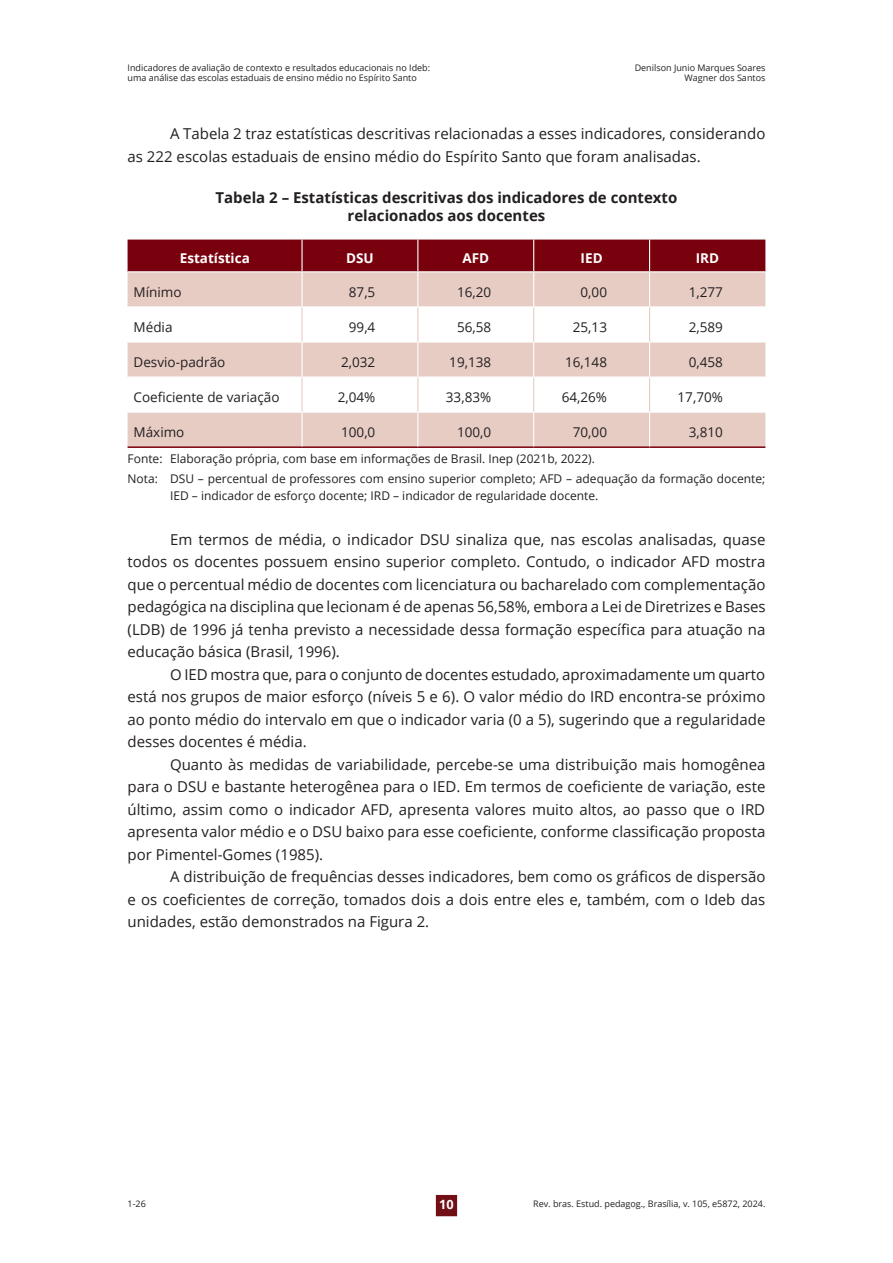
<style>
.page{position:relative;width:893px;height:1263px;background:#fff}
.page>*{position:absolute;margin:0;border:0;box-sizing:border-box;transform-origin:0 0}
._01_-_Corpo_do_texto{font:15px/22.5px "Open Sans";color:#231f20;text-align:justify}
._01_-_Titulo_Tabelas__quadros__graficos_e{font:700 15px/18px "Open Sans";color:#231f20;text-align:center}
._01_-_Texto_Tabela{font:13.5px "Open Sans";color:#231f20}
._01_-_Cabeça_Tabela{font:700 13.5px "Open Sans";color:#fff}
.t1{font:700 12.75px "Open Sans";color:#fff}
._01_-_Fonte_da_tabela{font:12px/16.5px "Open Sans";color:#231f20}
.t2{font:9px/10.5px "Open Sans";color:#231f20}
</style>
<div class="page">
<div style="left:436px;top:1195px;width:21px;height:21px;background:#720e15"></div>
<div style="left:128px;top:240px;width:637px;height:31px;background:#79000d"></div>
<svg style="left:128px;top:272px;width:637px;height:174px;fill:#e7ccc4"></svg>
<hr style="left:128px;top:446px;width:174px;height:2px;background:#79000d">
<hr style="left:302px;top:446px;width:116px;height:2px;background:#79000d">
<hr style="left:418px;top:446px;width:116px;height:2px;background:#79000d">
<hr style="left:534px;top:446px;width:116px;height:2px;background:#79000d">
<hr style="left:650px;top:446px;width:115px;height:2px;background:#79000d">
<hr style="left:301px;top:240px;width:2px;height:31px;background:#fff">
<hr style="left:417px;top:240px;width:1px;height:31px;background:#fff">
<hr style="left:533px;top:240px;width:1px;height:31px;background:#fff">
<hr style="left:649px;top:240px;width:1px;height:31px;background:#fff">
<hr style="left:301px;top:272px;width:2px;height:34px;background:#fff">
<hr style="left:417px;top:272px;width:1px;height:34px;background:#fff">
<hr style="left:533px;top:272px;width:1px;height:34px;background:#fff">
<hr style="left:649px;top:272px;width:1px;height:34px;background:#fff">
<hr style="left:128px;top:306px;width:174px;height:1px;background:#fff">
<hr style="left:302px;top:306px;width:116px;height:1px;background:#fff">
<hr style="left:418px;top:306px;width:116px;height:1px;background:#fff">
<hr style="left:534px;top:306px;width:116px;height:1px;background:#fff">
<hr style="left:650px;top:306px;width:115px;height:1px;background:#fff">
<hr style="left:128px;top:341px;width:174px;height:2px;background:#fff">
<hr style="left:302px;top:341px;width:116px;height:2px;background:#fff">
<hr style="left:301px;top:343px;width:2px;height:33px;background:#fff">
<hr style="left:418px;top:341px;width:116px;height:2px;background:#fff">
<hr style="left:417px;top:343px;width:1px;height:33px;background:#fff">
<hr style="left:534px;top:341px;width:116px;height:2px;background:#fff">
<hr style="left:533px;top:343px;width:1px;height:33px;background:#fff">
<hr style="left:650px;top:341px;width:115px;height:2px;background:#fff">
<hr style="left:649px;top:343px;width:1px;height:33px;background:#fff">
<hr style="left:128px;top:376px;width:174px;height:2px;background:#fff">
<hr style="left:302px;top:376px;width:116px;height:2px;background:#fff">
<hr style="left:418px;top:376px;width:116px;height:2px;background:#fff">
<hr style="left:534px;top:376px;width:116px;height:2px;background:#fff">
<hr style="left:650px;top:376px;width:115px;height:2px;background:#fff">
<hr style="left:128px;top:412px;width:174px;height:1px;background:#fff">
<hr style="left:302px;top:412px;width:116px;height:1px;background:#fff">
<hr style="left:301px;top:413px;width:2px;height:33px;background:#fff">
<hr style="left:418px;top:412px;width:116px;height:1px;background:#fff">
<hr style="left:417px;top:413px;width:1px;height:33px;background:#fff">
<hr style="left:534px;top:412px;width:116px;height:1px;background:#fff">
<hr style="left:533px;top:413px;width:1px;height:33px;background:#fff">
<hr style="left:650px;top:412px;width:115px;height:1px;background:#fff">
<hr style="left:649px;top:413px;width:1px;height:33px;background:#fff">
<hr style="left:301px;top:378px;width:2px;height:34px;background:#e7ccc4">
<hr style="left:417px;top:378px;width:1px;height:34px;background:#e7ccc4">
<hr style="left:533px;top:378px;width:1px;height:34px;background:#e7ccc4">
<hr style="left:649px;top:378px;width:1px;height:34px;background:#e7ccc4">
<hr style="left:301px;top:307px;width:2px;height:34px;background:#e7ccc4">
<hr style="left:417px;top:307px;width:1px;height:34px;background:#e7ccc4">
<hr style="left:533px;top:307px;width:1px;height:34px;background:#e7ccc4">
<hr style="left:649px;top:307px;width:1px;height:34px;background:#e7ccc4">
<p class="t2" style="left:128px;top:62px;width:304px">Indicadores de avaliação de contexto e resultados educacionais no Ideb: uma análise das escolas estaduais de ensino médio no Espírito Santo</p>
<p class="t2" style="left:635px;top:62px;width:132px;text-align:right">Denilson Junio Marques Soares<br>Wagner dos Santos</p>
<p class="_01_-_Corpo_do_texto" style="left:128px;top:122px;width:639px;line-height:23.2px;text-indent:43px">A Tabela 2 traz estatísticas descritivas relacionadas a esses indicadores, considerando as 222 escolas estaduais de ensino médio do Espírito Santo que foram analisadas.</p>
<p class="_01_-_Titulo_Tabelas__quadros__graficos_e" style="left:216px;top:188px;width:463px">Tabela 2 – Estatísticas descritivas dos indicadores de contexto relacionados aos docentes</p>
<p class="_01_-_Cabeça_Tabela" style="left:180px;top:249px;width:72px">Estatística</p>
<p class="_01_-_Cabeça_Tabela" style="left:346px;top:249px;width:29px">DSU</p>
<p class="_01_-_Cabeça_Tabela" style="left:462px;top:249px;width:28px">AFD</p>
<p class="_01_-_Cabeça_Tabela" style="left:581px;top:249px;width:24px">IED</p>
<p class="_01_-_Cabeça_Tabela" style="left:696px;top:249px;width:25px">IRD</p>
<p class="_01_-_Texto_Tabela" style="left:134px;top:283px;width:50px">Mínimo</p>
<p class="_01_-_Texto_Tabela" style="left:349px;top:283px;width:28px">87,5</p>
<p class="_01_-_Texto_Tabela" style="left:457px;top:283px;width:36px">16,20</p>
<p class="_01_-_Texto_Tabela" style="left:581px;top:283px;width:28px">0,00</p>
<p class="_01_-_Texto_Tabela" style="left:689px;top:283px;width:36px">1,277</p>
<p class="_01_-_Texto_Tabela" style="left:134px;top:318px;width:40px">Média</p>
<p class="_01_-_Texto_Tabela" style="left:349px;top:318px;width:28px">99,4</p>
<p class="_01_-_Texto_Tabela" style="left:457px;top:318px;width:36px">56,58</p>
<p class="_01_-_Texto_Tabela" style="left:573px;top:318px;width:36px">25,13</p>
<p class="_01_-_Texto_Tabela" style="left:689px;top:318px;width:36px">2,589</p>
<p class="_01_-_Texto_Tabela" style="left:134px;top:353px;width:93px">Desvio-padrão</p>
<p class="_01_-_Texto_Tabela" style="left:341px;top:353px;width:36px">2,032</p>
<p class="_01_-_Texto_Tabela" style="left:449px;top:353px;width:43px">19,138</p>
<p class="_01_-_Texto_Tabela" style="left:565px;top:353px;width:43px">16,148</p>
<p class="_01_-_Texto_Tabela" style="left:689px;top:353px;width:36px">0,458</p>
<p class="_01_-_Texto_Tabela" style="left:134px;top:388px;width:147px">Coeficiente de variação</p>
<p class="_01_-_Texto_Tabela" style="left:338px;top:388px;width:39px">2,04%</p>
<p class="_01_-_Texto_Tabela" style="left:446px;top:388px;width:47px">33,83%</p>
<p class="_01_-_Texto_Tabela" style="left:562px;top:388px;width:47px">64,26%</p>
<p class="_01_-_Texto_Tabela" style="left:678px;top:388px;width:47px">17,70%</p>
<p class="_01_-_Texto_Tabela" style="left:134px;top:423px;width:52px">Máximo</p>
<p class="_01_-_Texto_Tabela" style="left:341px;top:423px;width:36px">100,0</p>
<p class="_01_-_Texto_Tabela" style="left:457px;top:423px;width:36px">100,0</p>
<p class="_01_-_Texto_Tabela" style="left:573px;top:423px;width:36px">70,00</p>
<p class="_01_-_Texto_Tabela" style="left:689px;top:423px;width:36px">3,810</p>
<p class="_01_-_Fonte_da_tabela" style="left:128px;top:450px;width:469px">Fonte: Elaboração própria, com base em informações de Brasil. Inep (2021b, 2022).</p>
<p class="_01_-_Fonte_da_tabela" style="left:170px;top:470px;width:597px;text-indent:-43px">Nota: DSU – percentual de professores com ensino superior completo; AFD – adequação da formação docente;<br>IED – indicador de esforço docente; IRD – indicador de regularidade docente.</p>
<p class="_01_-_Corpo_do_texto" style="left:128px;top:528px;width:640px;text-indent:43px">Em termos de média, o indicador DSU sinaliza que, nas escolas analisadas, quase todos os docentes possuem ensino superior completo. Contudo, o indicador AFD mostra que o percentual médio de docentes com licenciatura ou bacharelado com complementação pedagógica na disciplina que lecionam é de apenas 56,58%, embora a Lei de Diretrizes e Bases (LDB) de 1996 já tenha previsto a necessidade dessa formação específica para atuação na educação básica (Brasil, 1996).</p>
<p class="_01_-_Corpo_do_texto" style="left:128px;top:663px;width:639px;text-indent:43px">O IED mostra que, para o conjunto de docentes estudado, aproximadamente um quarto está nos grupos de maior esforço (níveis 5 e 6). O valor médio do IRD encontra-se próximo ao ponto médio do intervalo em que o indicador varia (0 a 5), sugerindo que a regularidade desses docentes é média.</p>
<p class="_01_-_Corpo_do_texto" style="left:128px;top:753px;width:639px;text-indent:43px">Quanto às medidas de variabilidade, percebe-se uma distribuição mais homogênea para o DSU e bastante heterogênea para o IED. Em termos de coeficiente de variação, este último, assim como o indicador AFD, apresenta valores muito altos, ao passo que o IRD apresenta valor médio e o DSU baixo para esse coeficiente, conforme classificação proposta por Pimentel-Gomes (1985).</p>
<p class="_01_-_Corpo_do_texto" style="left:128px;top:865px;width:639px;text-indent:43px">A distribuição de frequências desses indicadores, bem como os gráficos de dispersão e os coeficientes de correção, tomados dois a dois entre eles e, também, com o Ideb das unidades, estão demonstrados na Figura 2.</p>
<p class="t1" style="left:439px;top:1196px;width:16px">10</p>
<p class="t2" style="left:128px;top:1198px;width:20px">1-26</p>
<p class="t2" style="left:533px;top:1198px;width:234px">Rev. bras. Estud. pedagog., Brasília, v. 105, e5872, 2024.</p>
</div>
